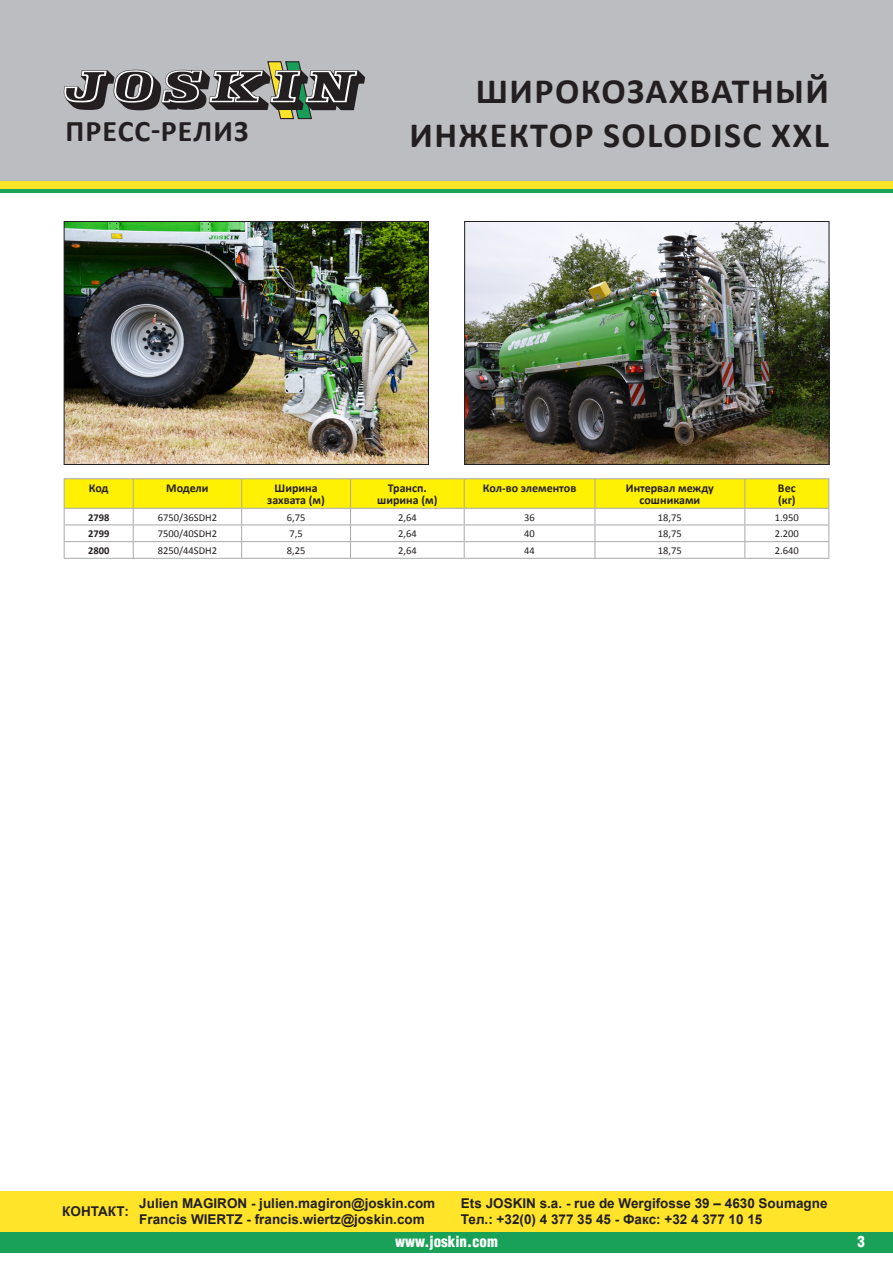
<style>
.page{position:relative;width:893px;height:1263px;background:#fff}
.page>*{position:absolute;margin:0;border:0;box-sizing:border-box;transform-origin:0 0}
.t1{font:700 35.7px/43.2px "Calibri";letter-spacing:.04em;color:#231f20;text-align:right}
.t2{font:700 30px "Calibri";letter-spacing:.04em;color:#231f20}
.t3{font:900 condensed 15px "Helvetica LT Std";color:#fff}
.t4{font:700 13.5px/16.2px "Arial";color:#231f20}
.t5{font:700 12px/12px "Calibri";color:#231f20;text-align:center}
.t6{font:10.5px "Calibri";color:#231f20}
.t7{font:700 10.5px "Calibri";color:#231f20}
</style>
<div class="page">
<div style="left:0;top:1229px;width:893px;height:23px;background:#19a157"></div>
<hr style="left:0;top:189px;width:893px;height:4px;background:#19a157">
<div style="left:0;top:1191px;width:893px;height:40px;background:#ffe42a"></div>
<div style="left:0;top:180px;width:893px;height:9px;background:#ffe42a"></div>
<div style="left:0;top:0;width:893px;height:181px;background:#bcbdc0"></div>
<svg style="left:64px;top:61px;width:301px;height:58px"></svg>
<hr style="left:64px;top:478px;width:69px;height:1px;background:#a8a9ad">
<hr style="left:133px;top:478px;width:109px;height:1px;background:#a8a9ad">
<hr style="left:242px;top:478px;width:109px;height:1px;background:#a8a9ad">
<hr style="left:351px;top:478px;width:113px;height:1px;background:#a8a9ad">
<hr style="left:464px;top:478px;width:131px;height:1px;background:#a8a9ad">
<hr style="left:595px;top:478px;width:150px;height:1px;background:#a8a9ad">
<hr style="left:745px;top:478px;width:84px;height:1px;background:#a8a9ad">
<svg style="left:64px;top:479px;width:765px;height:79px"></svg>
<hr style="left:64px;top:558px;width:69px;height:1px;background:#a8a9ad">
<hr style="left:133px;top:558px;width:109px;height:1px;background:#a8a9ad">
<hr style="left:242px;top:558px;width:109px;height:1px;background:#a8a9ad">
<hr style="left:351px;top:558px;width:113px;height:1px;background:#a8a9ad">
<hr style="left:464px;top:558px;width:131px;height:1px;background:#a8a9ad">
<hr style="left:595px;top:558px;width:150px;height:1px;background:#a8a9ad">
<hr style="left:745px;top:558px;width:84px;height:1px;background:#a8a9ad">
<img style="left:66px;top:223px;width:361px;height:240px">
<div style="left:64px;top:221px;width:365px;height:244px;border:1px solid #231f20"></div>
<img style="left:466px;top:223px;width:361px;height:240px">
<div style="left:464px;top:221px;width:365px;height:244px;border:1px solid #231f20"></div>
<h2 class="t2" style="left:65px;top:111px;width:185px">ПРЕСС-РЕЛИЗ</h2>
<h1 class="t1" style="left:409px;top:70px;width:421px">ШИРОКОЗАХВАТНЫЙ<br>ИНЖЕКТОР SOLODISC XXL</h1>
<p class="t5" style="left:89px;top:482px;width:21px">Код</p>
<p class="t5" style="left:166px;top:482px;width:44px">Модели</p>
<p class="t5" style="left:267px;top:482px;width:59px">Ширина захвата (м)</p>
<p class="t5" style="left:388px;top:482px;width:40px">Трансп.</p>
<p class="t5" style="left:377px;top:494px;width:62px">ширина (м)</p>
<p class="t5" style="left:483px;top:482px;width:95px">Кол-во элементов</p>
<p class="t5" style="left:626px;top:482px;width:90px">Интервал между сошниками</p>
<p class="t5" style="left:778px;top:482px;width:19px">Вес</p>
<p class="t5" style="left:778px;top:494px;width:19px">(кг)</p>
<p class="t7" style="left:88px;top:510px;width:23px">2798</p>
<p class="t6" style="left:158px;top:510px;width:61px">6750/36SDH2</p>
<p class="t6" style="left:287px;top:510px;width:20px">6,75</p>
<p class="t6" style="left:398px;top:510px;width:20px">2,64</p>
<p class="t6" style="left:524px;top:510px;width:12px">36</p>
<p class="t6" style="left:658px;top:510px;width:25px">18,75</p>
<p class="t6" style="left:775px;top:510px;width:25px">1.950</p>
<p class="t7" style="left:88px;top:527px;width:23px">2799</p>
<p class="t6" style="left:158px;top:527px;width:61px">7500/40SDH2</p>
<p class="t6" style="left:289px;top:527px;width:15px">7,5</p>
<p class="t6" style="left:398px;top:527px;width:20px">2,64</p>
<p class="t6" style="left:524px;top:527px;width:12px">40</p>
<p class="t6" style="left:658px;top:527px;width:25px">18,75</p>
<p class="t6" style="left:775px;top:527px;width:25px">2.200</p>
<p class="t7" style="left:88px;top:544px;width:23px">2800</p>
<p class="t6" style="left:158px;top:544px;width:61px">8250/44SDH2</p>
<p class="t6" style="left:287px;top:544px;width:20px">8,25</p>
<p class="t6" style="left:398px;top:544px;width:20px">2,64</p>
<p class="t6" style="left:524px;top:544px;width:12px">44</p>
<p class="t6" style="left:658px;top:544px;width:25px">18,75</p>
<p class="t6" style="left:775px;top:544px;width:25px">2.640</p>
<p class="t4" style="left:62px;top:1204px;width:68px">КОНТАКТ:</p>
<p class="t4" style="left:139px;top:1195px;width:297px">Julien MAGIRON - julien.magiron@joskin.com<br>Francis WIERTZ - francis.wiertz@joskin.com</p>
<p class="t4" style="left:461px;top:1195px;width:368px">Ets JOSKIN s.a. - rue de Wergifosse 39 – 4630 Soumagne<br>Тел.: +32(0) 4 377 35 45 - Факс: +32 4 377 10 15</p>
<p class="t3" style="left:395px;top:1232px;width:104px">www.joskin.com</p>
<p class="t3" style="left:857px;top:1232px;width:9px">3</p>
</div>
